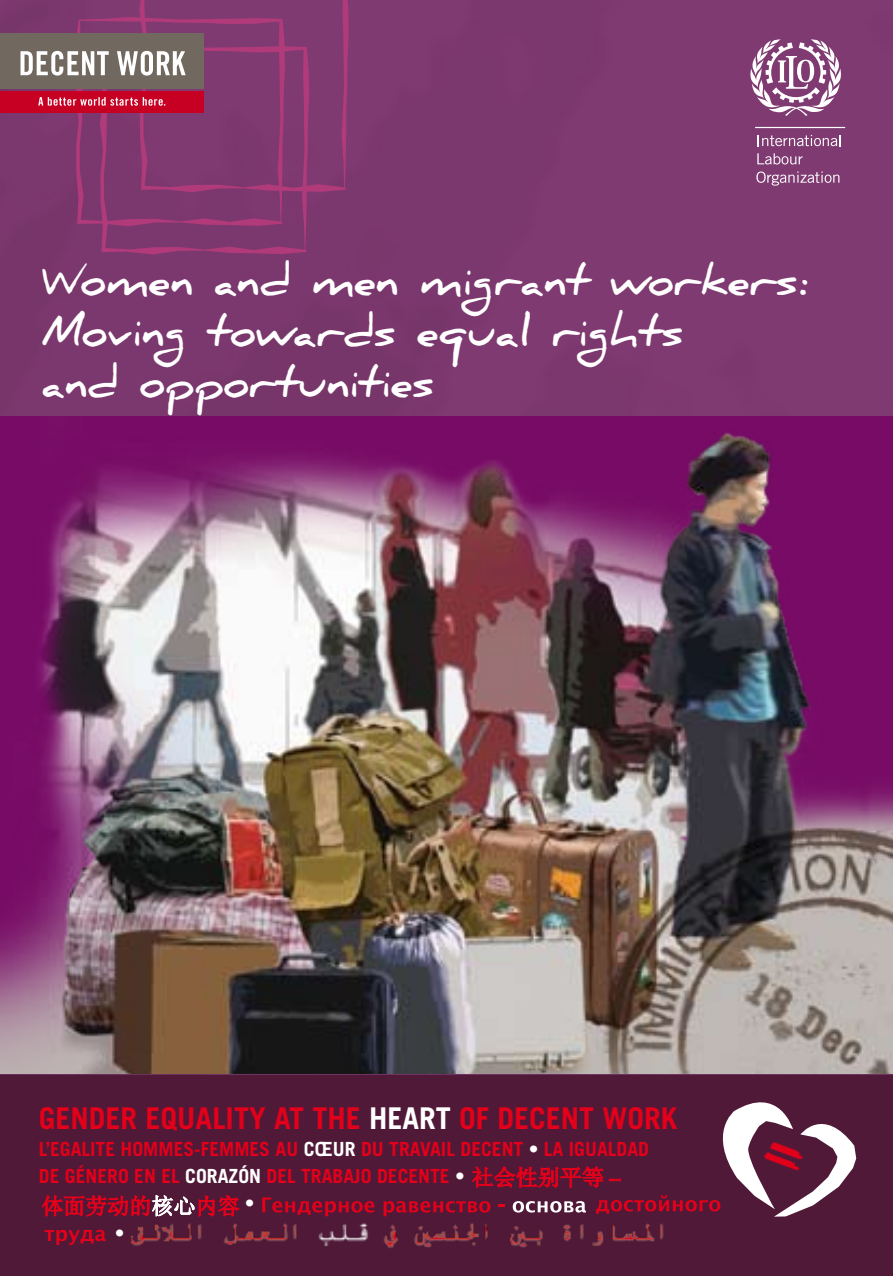
<style>
.page{position:relative;width:893px;height:1276px;background:#7e3970}
.page>*{position:absolute;margin:0;border:0;box-sizing:border-box;transform-origin:0 0}
.t1{font:700 42px/51px "Daniel";color:#fff}
.t2{font:700 30px "Trade Gothic";color:#e2001a}
.t3{font:700 19.5px "Trade Gothic";color:#e2001a}
.t4{font:700 19.5px "Trade Gothic";color:#fff}
.s1{color:#fff}
.s2{color:#e2001a}
</style>
<div class="page">
<div style="left:0;top:91px;width:204px;height:22px;background:#c70023"></div>
<div style="left:0;top:33px;width:204px;height:55px;background:#716860"></div>
<svg style="left:21px;top:0;width:328px;height:254px"></svg>
<hr style="left:755px;top:127px;width:90px;height:1px;background:#fff">
<svg style="left:750px;top:39px;width:91px;height:77px"></svg>
<svg style="left:758px;top:135px;width:83px;height:11px"></svg>
<svg style="left:757px;top:153px;width:46px;height:11px"></svg>
<svg style="left:756px;top:171px;width:83px;height:15px"></svg>
<div style="left:0;top:1075px;width:893px;height:201px;background:#501938"></div>
<svg style="left:262px;top:1197px;width:112px;height:13px"></svg>
<svg style="left:44px;top:1229px;width:62px;height:16px"></svg>
<svg style="left:384px;top:1102px;width:472px;height:114px"></svg>
<svg style="left:42px;top:1195px;width:197px;height:21px"></svg>
<img style="left:123px;top:1210px;width:553px;height:38px">
<img style="left:0;top:417px;width:893px;height:657px">
<h1 class="t1" style="left:42px;top:255px;width:769px">Women and men migrant workers:<br>Moving towards equal rights<br>and opportunities</h1>
<h2 class="t2" style="left:39px;top:1100px;width:640px">GENDER EQUALITY AT THE <span class="s1">HEART</span> OF DECENT WORK</h2>
<p class="t3" style="left:39px;top:1137px;width:42px">L’EGALITE</p>
<p class="t3" style="left:121px;top:1137px;width:352px">HOMMES-FEMMES AU <span class="s1">CŒUR</span> DU TRAVAIL DECENT</p>
<p class="t3" style="left:529px;top:1137px;width:68px"><span class="s1">•</span>LA IGUALDAD</p>
<p class="t3" style="left:39px;top:1164px;width:58px">DE GÉNERO</p>
<p class="t3" style="left:134px;top:1164px;width:63px">ENEL<span class="s1">CORA</span></p>
<p class="t4" style="left:229px;top:1164px;width:49px">ZÓN <span class="s2">DEL</span></p>
<p class="t3" style="left:301px;top:1164px;width:87px">TRABAJO DECENTE</p>
<p class="t4" style="left:455px;top:1164px;width:11px">•</p>
<p class="t4" style="left:245px;top:1191px;width:11px">•</p>
<p class="t4" style="left:115px;top:1221px;width:11px">•</p>
</div>
